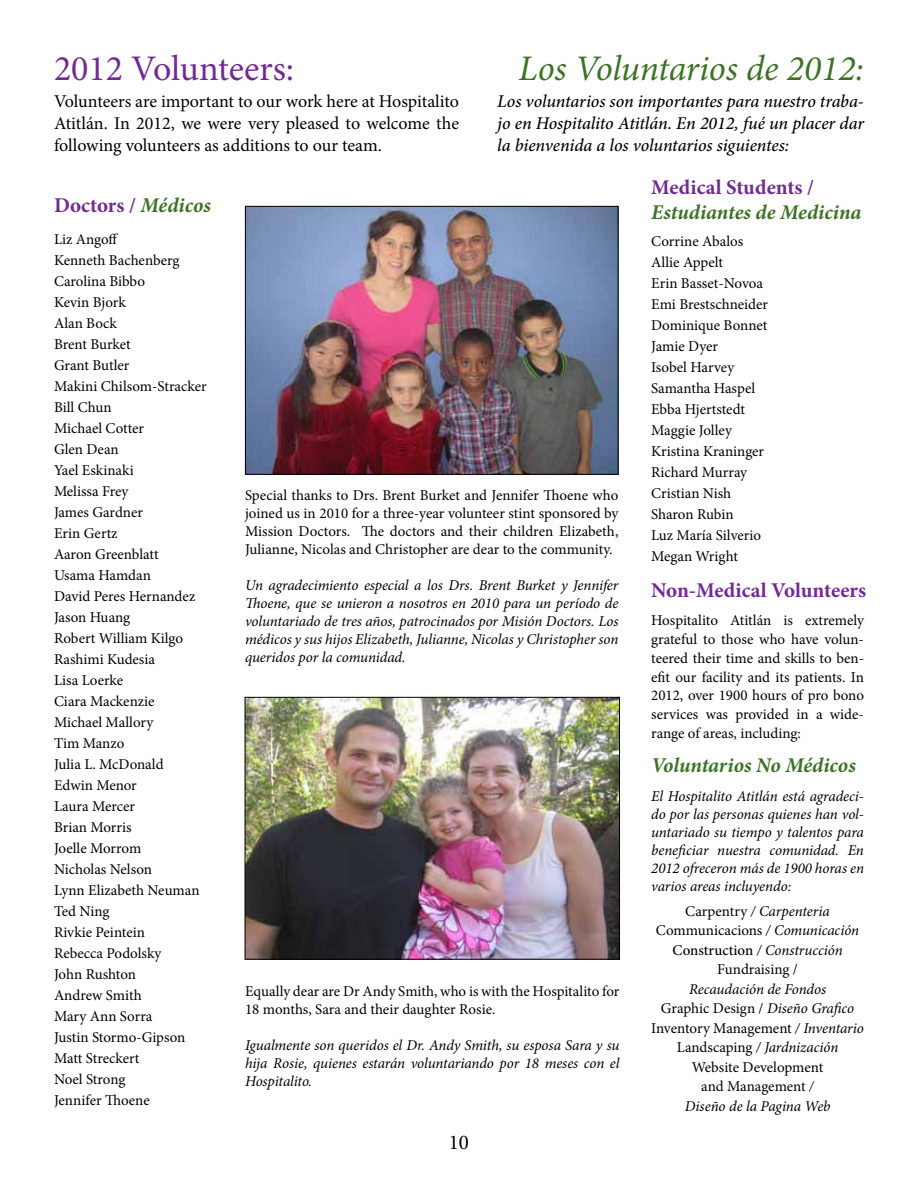
<style>
.page{position:relative;width:918px;height:1188px;background:#fff}
.page>*{position:absolute;margin:0;border:0;box-sizing:border-box;transform-origin:0 0}
.t1{font:italic 36px "Minion Pro";letter-spacing:-.005em;color:#3c7223}
.t2{font:36px "Minion Pro";letter-spacing:-.005em;color:#712b90}
.t3{font:700 21px "Minion Pro";color:#712b90}
.t4{font:italic 700 21px "Minion Pro";letter-spacing:-.005em;color:#3c7223}
.t5{font:21px "Minion Pro";color:#000}
.t6{font:18px/21.6px "Minion Pro";letter-spacing:-.005em;color:#000;text-align:justify}
.t7{font:italic 500 18px/21.6px "Minion Pro";letter-spacing:-.005em;color:#000;text-align:justify}
.t8{font:15px/21px "Minion Pro";color:#000}
.t9{font:italic 15px/18px "Minion Pro";letter-spacing:-.005em;color:#000;text-align:justify}
.s1{font-style:italic;color:#3c7223}
.s2{font-style:normal}
.s3{font-weight:500;font-style:normal}
</style>
<div class="page">
<img style="left:247px;top:208px;width:369px;height:265px">
<div style="left:245px;top:206px;width:373px;height:269px;border:1px solid #000"></div>
<img style="left:247px;top:699px;width:371px;height:259px">
<div style="left:245px;top:697px;width:375px;height:263px;border:1px solid #000"></div>
<h1 class="t2" style="left:54px;top:45px;width:242px">2012 Volunteers:</h1>
<p class="t6" style="left:54px;top:91px;width:407px">Volunteers are important to our work here at Hospitalito Atitlán. In 2012, we were very pleased to welcome the following volunteers as additions to our team.</p>
<h1 class="t1" style="left:519px;top:44px;width:347px">Los Voluntarios de 2012:</h1>
<p class="t7" style="left:497px;top:91px;width:368px">Los voluntarios son importantes para nuestro traba&shy;jo en Hospitalito Atitlán. En 2012, fué un placer dar la bienvenida a los voluntarios siguientes:</p>
<h2 class="t3" style="left:54px;top:190px;width:158px">Doctors / <span class="s1">Médicos</span></h2>
<p class="t8" style="left:54px;top:229px;width:154px">Liz Angoff<br>Kenneth Bachenberg<br>Carolina Bibbo<br>Kevin Bjork<br>Alan Bock<br>Brent Burket<br>Grant Butler<br>Makini Chilsom-Stracker<br>Bill Chun<br>Michael Cotter<br>Glen Dean<br>Yael Eskinaki<br>Melissa Frey<br>James Gardner<br>Erin Gertz<br>Aaron Greenblatt<br>Usama Hamdan<br>David Peres Hernandez<br>Jason Huang<br>Robert William Kilgo<br>Rashimi Kudesia<br>Lisa Loerke<br>Ciara Mackenzie<br>Michael Mallory<br>Tim Manzo<br>Julia L. McDonald<br>Edwin Menor<br>Laura Mercer<br>Brian Morris<br>Joelle Morrom<br>Nicholas Nelson<br>Lynn Elizabeth Neuman<br>Ted Ning<br>Rivkie Peintein<br>Rebecca Podolsky<br>John Rushton<br>Andrew Smith<br>Mary Ann Sorra<br>Justin Stormo-Gipson<br>Matt Streckert<br>Noel Strong<br>Jennifer Thoene</p>
<p class="t8" style="left:245px;top:486px;width:375px;line-height:18px;text-align:justify">Special thanks to Drs. Brent Burket and Jennifer Thoene who joined us in 2010 for a three-year volunteer stint sponsored by Mission Doctors. The doctors and their children Elizabeth, Julianne, Nicolas and Christopher are dear to the community.</p>
<p class="t9" style="left:245px;top:576px;width:375px">Un agradecimiento especial a los Drs. Brent Burket y Jennifer Thoene, que se unieron a nosotros en 2010 para un período de voluntariado de tres años, patrocinados por Misión Doctors. Los médicos y sus hijos Elizabeth, Julianne, Nicolas y Christopher son queridos por la comunidad.</p>
<p class="t8" style="left:245px;top:982px;width:376px;line-height:18px">Equally dear are Dr Andy Smith, who is with the Hospitalito for<br>18 months, Sara and their daughter Rosie.</p>
<p class="t9" style="left:245px;top:1036px;width:376px">Igualmente son queridos el Dr. Andy Smith, su esposa Sara y su hija Rosie, quienes estarán voluntariando por 18 meses con el Hospitalito.</p>
<h2 class="t5" style="left:449px;top:1128px;width:22px">10</h2>
<h2 class="t3" style="left:651px;top:172px;width:164px">Medical Students /</h2>
<h2 class="t4" style="left:651px;top:197px;width:212px">Estudiantes de Medicina</h2>
<p class="t8" style="left:651px;top:230px;width:118px">Corrine Abalos<br>Allie Appelt<br>Erin Basset-Novoa<br>Emi Brestschneider<br>Dominique Bonnet<br>Jamie Dyer<br>Isobel Harvey<br>Samantha Haspel<br>Ebba Hjertstedt<br>Maggie Jolley<br>Kristina Kraninger<br>Richard Murray<br>Cristian Nish<br>Sharon Rubin<br>Luz María Silverio<br>Megan Wright</p>
<h2 class="t3" style="left:651px;top:576px;width:216px">Non-Medical Volunteers</h2>
<p class="t8" style="left:651px;top:611px;width:214px;line-height:18.8px;text-align:justify">Hospitalito Atitlán is extremely grateful to those who have volun&shy;teered their time and skills to ben&shy;efit our facility and its patients. In 2012, over 1900 hours of pro bono services was provided in a wide&shy;range of areas, including:</p>
<h2 class="t4" style="left:651px;top:750px;width:206px">Voluntarios No Médicos</h2>
<p class="t9" style="left:651px;top:787px;width:214px">El Hospitalito Atitlán está agradeci&shy;do por las personas quienes han vol&shy;untariado su tiempo y talentos para beneficiar nuestra comunidad. En 2012 ofreceron más de 1900 horas en varios areas incluyendo:</p>
<p class="t9" style="left:656px;top:901px;width:205px;line-height:19.5px;text-align:center"><span class="s2">Carpentry</span> / Carpenteria<br><span class="s2">Communicacions</span> / Comunicación<br><span class="s3">Construction</span> / Construcción<br><span class="s2">Fundraising /</span></p>
<p class="t9" style="left:651px;top:979px;width:214px;line-height:19.5px;text-align:center">Recaudación de Fondos<br><span class="s2">Graphic Design /</span> Diseño Grafico<br><span class="s2">Inventory Management</span> / Inventario<br><span class="s2">Landscaping</span> / Jardnización<br><span class="s2">Website Development<br>and Management</span> /<br>Diseño de la Pagina Web</p>
</div>
